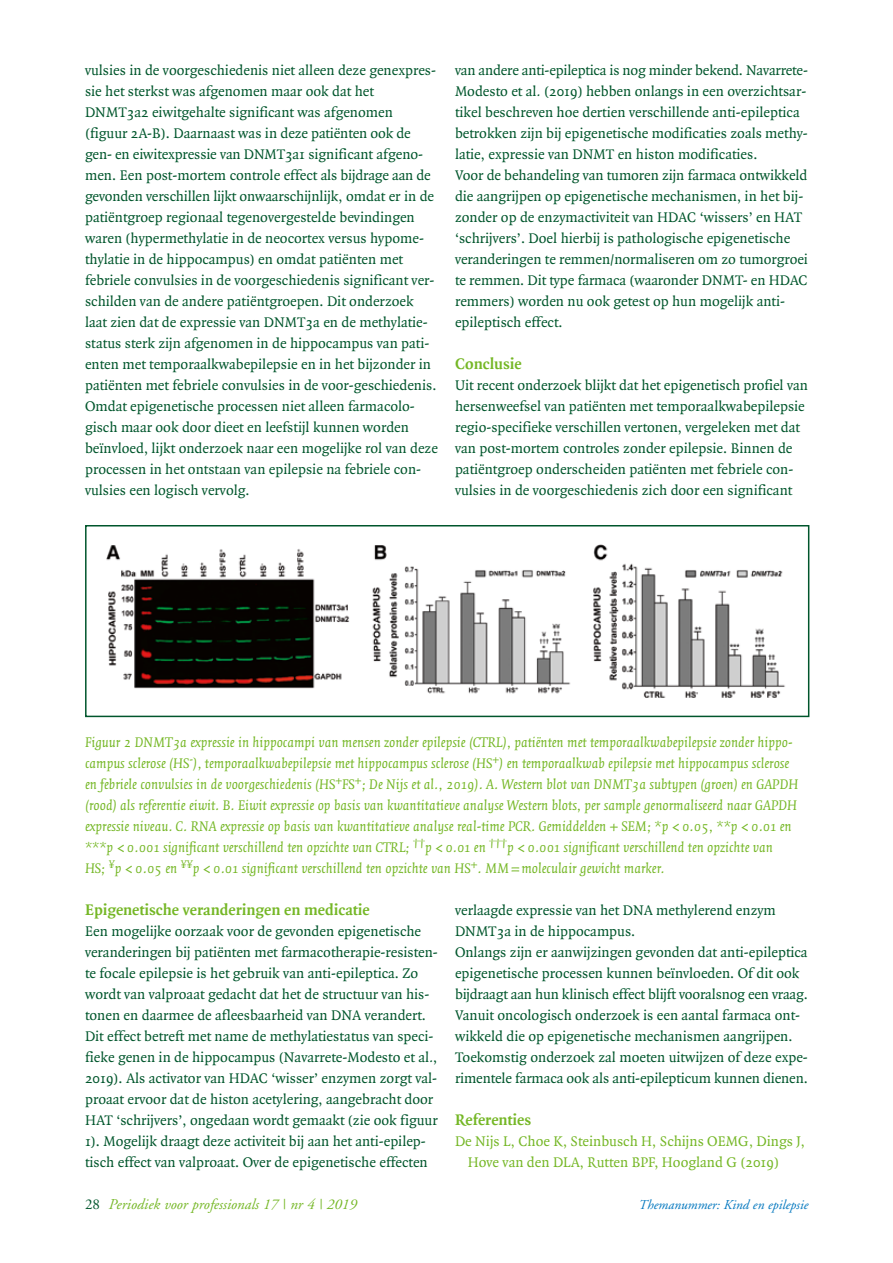
<style>
.page{position:relative;width:893px;height:1263px;background:#fff}
.page>*{position:absolute;margin:0;border:0;box-sizing:border-box;transform-origin:0 0}
.t1{font:700 16.5px "Quadraat";color:#75b726}
.t2{font:15px/21px "Quadraat";color:#00562c}
.t3{font:italic 15px/21px "Quadraat";color:#75b726}
.t4{font:15px/21px "Quadraat";color:#75b726}
.t5{font:italic 15px "Adobe Garamond";color:#75b726}
.t6{font:italic 13.5px "Adobe Garamond";color:#0076be}
.s1{font-style:italic}
.s2{font-style:normal;color:#00562c}
</style>
<div class="page">
<img style="left:107px;top:545px;width:678px;height:153px">
<div style="left:85px;top:525px;width:724px;height:192px;border:2px solid #00562c"></div>
<p class="t2" style="left:85px;top:60px;width:354px">vulsies in de voorgeschiedenis niet alleen deze genexpres&shy;sie het sterkst was afgenomen maar ook dat het DNMT3a2 eiwitgehalte significant was afgenomen (figuur 2A-B). Daarnaast was in deze patiënten ook de gen- en eiwitexpressie van DNMT3a1 significant afgeno&shy;men. Een post-mortem controle effect als bijdrage aan de gevonden verschillen lijkt onwaarschijnlijk, omdat er in de patiëntgroep regionaal tegenovergestelde bevindingen waren (hypermethylatie in de neocortex versus hypome&shy;thylatie in de hippocampus) en omdat patiënten met febriele convulsies in de voorgeschiedenis significant ver&shy;schilden van de andere patiëntgroepen. Dit onderzoek laat zien dat de expressie van DNMT3a en de methylatie&shy;status sterk zijn afgenomen in de hippocampus van pati&shy;ënten met temporaalkwabepilepsie en in het bijzonder in patiënten met febriele convulsies in de voor-geschiedenis.<br>Omdat epigenetische processen niet alleen farmacolo&shy;gisch maar ook door dieet en leefstijl kunnen worden beïnvloed, lijkt onderzoek naar een mogelijke rol van deze processen in het ontstaan van epilepsie na febriele con&shy;vulsies een logisch vervolg.</p>
<p class="t2" style="left:455px;top:60px;width:354px">van andere anti-epileptica is nog minder bekend. Navarrete-Modesto et al<span class="s1">.</span> (2019) hebben onlangs in een overzichtsar&shy;tikel beschreven hoe dertien verschillende anti-epileptica betrokken zijn bij epigenetische modificaties zoals methy&shy;latie, expressie van DNMT en histon modificaties.<br>Voor de behandeling van tumoren zijn farmaca ontwikkeld die aangrijpen op epigenetische mechanismen, in het bij&shy;zonder op de enzymactiviteit van HDAC ‘wissers’ en HAT ‘schrijvers’. Doel hierbij is pathologische epigenetische veranderingen te remmen/normaliseren om zo tumorgroei te remmen. Dit type farmaca (waaronder DNMT- en HDAC remmers) worden nu ook getest op hun mogelijk anti&shy;epileptisch effect.</p>
<p class="t1" style="left:455px;top:355px;width:68px">Conclusie</p>
<p class="t2" style="left:455px;top:375px;width:354px">Uit recent onderzoek blijkt dat het epigenetisch profiel van hersenweefsel van patiënten met temporaalkwabepilepsie regio-specifieke verschillen vertonen, vergeleken met dat van post-mortem controles zonder epilepsie. Binnen de patiëntgroep onderscheiden patiënten met febriele con&shy;vulsies in de voorgeschiedenis zich door een significant</p>
<p class="t3" style="left:85px;top:732px;width:715px">Figuur 2 DNMT3a expressie in hippocampi van mensen zonder epilepsie (CTRL), patiënten met temporaalkwabepilepsie zonder hippo&shy;campus sclerose (HS<sup>-</sup>), temporaalkwabepilepsie met hippocampus sclerose (HS<sup>+</sup>) en temporaalkwab epilepsie met hippocampus sclerose en febriele convulsies in de voorgeschiedenis (HS<sup>+</sup>FS<sup>+</sup>; De Nijs et al., 2019). A. Western blot van DNMT3a subtypen (groen) en GAPDH (rood) als referentie eiwit. B. Eiwit expressie op basis van kwantitatieve analyse Western blots, per sample genormaliseerd naar GAPDH expressie niveau. C. RNA expressie op basis van kwantitatieve analyse real-time PCR. Gemiddelden + SEM; *p &lt;0.05, **p &lt;0.01 en ***p &lt;0.001 significant verschillend ten opzichte van CTRL; <sup>††</sup>p &lt;0.01 en <sup>†††</sup>p &lt;0.001 significant verschillend ten opzichte van<br>HS; <sup>¥</sup>p &lt;0.05 en <sup>¥¥</sup>p &lt;0.01 significant verschillend ten opzichte van HS<sup>+</sup>. MM=moleculair gewicht marker.</p>
<p class="t1" style="left:85px;top:901px;width:286px">Epigenetische veranderingen en medicatie</p>
<p class="t2" style="left:85px;top:921px;width:354px">Een mogelijke oorzaak voor de gevonden epigenetische veranderingen bij patiënten met farmacotherapie-resisten&shy;te focale epilepsie is het gebruik van anti-epileptica. Zo wordt van valproaat gedacht dat het de structuur van his&shy;tonen en daarmee de afleesbaarheid van DNA verandert.<br>Dit effect betreft met name de methylatiestatus van speci&shy;fieke genen in de hippocampus (Navarrete-Modesto et al<span class="s1">.</span>, 2019). Als activator van HDAC ‘wisser’ enzymen zorgt val&shy;proaat ervoor dat de histon acetylering, aangebracht door HAT ‘schrijvers’, ongedaan wordt gemaakt (zie ook figuur 1). Mogelijk draagt deze activiteit bij aan het anti-epilep&shy;tisch effect van valproaat. Over de epigenetische effecten</p>
<p class="t2" style="left:455px;top:900px;width:354px">verlaagde expressie van het DNA methylerend enzym DNMT3a in de hippocampus.<br>Onlangs zijn er aanwijzingen gevonden dat anti-epileptica epigenetische processen kunnen beïnvloeden. Of dit ook bijdraagt aan hun klinisch effect blijft vooralsnog een vraag.<br>Vanuit oncologisch onderzoek is een aantal farmaca ont&shy;wikkeld die op epigenetische mechanismen aangrijpen.<br>Toekomstig onderzoek zal moeten uitwijzen of deze expe&shy;rimentele farmaca ook als anti-epilepticum kunnen dienen.</p>
<p class="t1" style="left:455px;top:1111px;width:78px">Referenties</p>
<p class="t4" style="left:468px;top:1131px;width:339px;text-indent:-13px">De Nijs L, Choe K, Steinbusch H, Schijns OEMG, Dings J,<br>Hove van den DLA, Rutten BPF, Hoogland G (2019)</p>
<p class="t5" style="left:85px;top:1196px;width:273px"><span class="s2">28</span> Periodiek voor professionals 17 | nr 4 | 2019</p>
<p class="t6" style="left:638px;top:1198px;width:171px">Themanummer: Kind en epilepsie</p>
</div>
